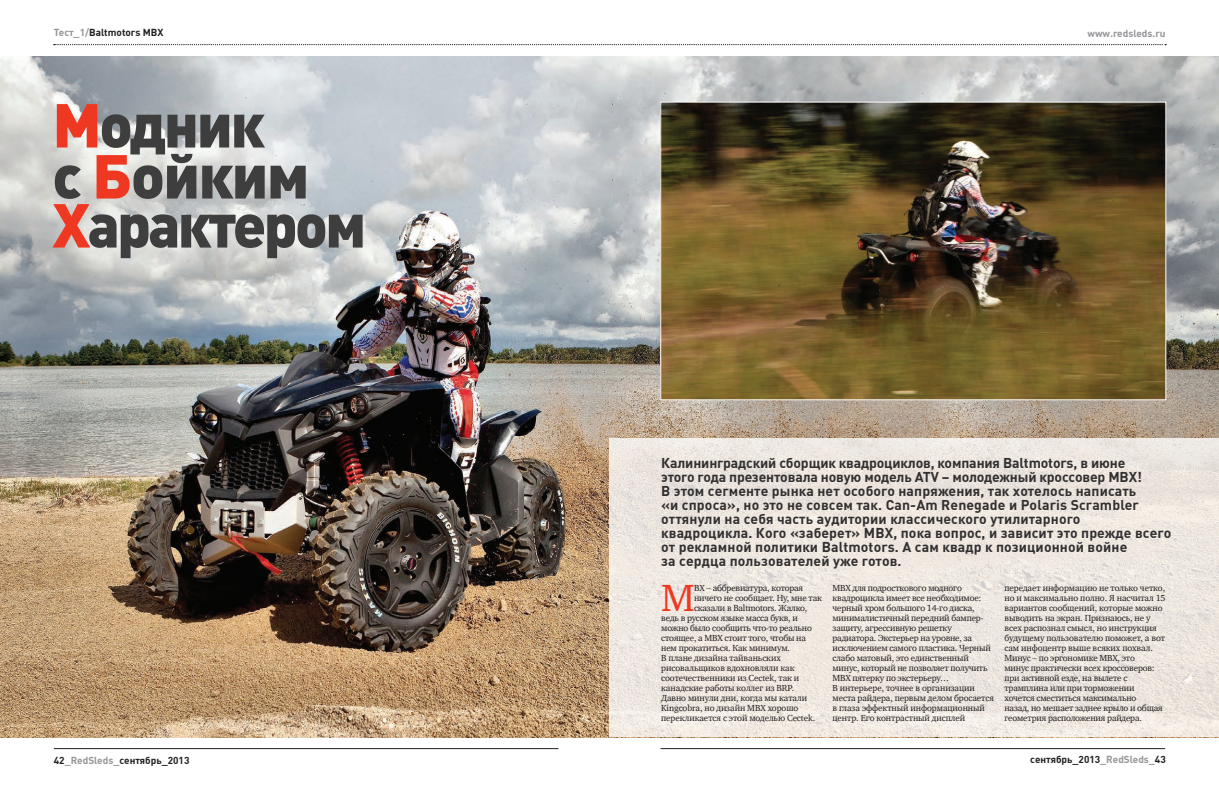
<style>
.page{position:relative;width:1219px;height:794px;background:#fff}
.page>*{position:absolute;margin:0;border:0;box-sizing:border-box;transform-origin:0 0}
.t1{font:900 61px/50px "DIN Cyr";letter-spacing:-.045em;color:#3e3e3f}
.t2{font:38.8px "Charter C";color:#ef3822}
.t3{font:700 14px/14px "DIN Cyr";letter-spacing:.01em;color:#312f30}
.t4{font:700 10px "DIN Cyr";color:#231f20}
.t5{font:700 10px "DIN Cyr";color:#939598}
.t6{font:9px/10px "Charter C";letter-spacing:-.02em;color:#231f20}
.s1{color:#939598}
.s2{color:#ef3822}
</style>
<div class="page">
<hr style="left:54px;top:748px;width:504px;height:1px;background:#231f20">
<hr style="left:660px;top:748px;width:505px;height:1px;background:#231f20">
<svg style="left:54px;top:44px;width:1112px;height:1px"></svg>
<img style="left:0;top:57px;width:1219px;height:680px">
<svg style="left:609px;top:438px;width:610px;height:299px;background:#ede6e0"></svg>
<img style="left:662px;top:104px;width:502px;height:294px">
<p class="t4" style="left:54px;top:27px;width:111px"><span class="s1">Тест_1/</span>Baltmotors MBX</p>
<h1 class="t1" style="left:52px;top:99px;width:315px"><span class="s2">M</span>одник<br>с <span class="s2">Б</span>ойким<br><span class="s2">X</span>арактером</h1>
<p class="t4" style="left:54px;top:754px;width:137px">42<span class="s1">_RedSleds_</span>сентябрь_2013</p>
<p class="t5" style="left:1087px;top:28px;width:80px">www.redsleds.ru</p>
<p class="t3" style="left:661px;top:456px;width:512px">Калининградский сборщик квадроциклов, компания Baltmotors, в июне<br>этого года презентовала новую модель ATV – молодежный кроссовер MBX!<br>В этом сегменте рынка нет особого напряжения, так хотелось написать<br>«и спроса», но это не совсем так. Can-Am Renegade и Polaris Scrambler оттянули на себя часть аудитории классического утилитарного квадроцикла. Кого «заберет» MBX, пока вопрос, и зависит это прежде всего от рекламной политики Baltmotors. А сам квадр к позиционной войне<br>за сердца пользователей уже готов.</p>
<h2 class="t2" style="left:661px;top:576px;width:35px">M</h2>
<p class="t6" style="left:694px;top:583px;width:111px">BX – аббревиатура, которая</p>
<p class="t6" style="left:694px;top:593px;width:129px">ничего не сообщает. Ну, мне так</p>
<p class="t6" style="left:694px;top:603px;width:115px">сказали в Baltmotors. Жалко,</p>
<p class="t6" style="left:661px;top:613px;width:138px">ведь в русском языке масса букв, и</p>
<p class="t6" style="left:661px;top:623px;width:152px">можно было сообщить что-то реально</p>
<p class="t6" style="left:661px;top:633px;width:146px">стоящее, а MBX стоит того, чтобы на</p>
<p class="t6" style="left:661px;top:643px;width:130px">нем прокатиться. Как минимум.</p>
<p class="t6" style="left:661px;top:653px;width:121px">В плане дизайна тайваньских</p>
<p class="t6" style="left:661px;top:663px;width:135px">рисовальщиков вдохновляли как</p>
<p class="t6" style="left:661px;top:673px;width:140px">соотечественники из Cectek, так и</p>
<p class="t6" style="left:661px;top:683px;width:135px">канадские работы коллег из BRP.</p>
<p class="t6" style="left:661px;top:693px;width:147px">Давно минули дни, когда мы катали</p>
<p class="t6" style="left:661px;top:703px;width:139px">Kingcobra, но дизайн MBX хорошо</p>
<p class="t6" style="left:661px;top:713px;width:155px">перекликается с этой моделью Cectek.</p>
<p class="t6" style="left:832px;top:583px;width:163px">MBX для подросткового модного квадроцикла имеет все необходимое: черный хром большого 14-го диска, минималистичный передний бампер&shy;защиту, агрессивную решетку радиатора. Экстерьер на уровне, за исключением самого пластика. Черный слабо матовый, это единственный минус, который не позволяет получить MBX пятерку по экстерьеру…<br>В интерьере, точнее в организации места райдера, первым делом бросается в глаза эффектный информационный центр. Его контрастный дисплей</p>
<p class="t6" style="left:1004px;top:583px;width:163px">передает информацию не только четко, но и максимально полно. Я насчитал 15 вариантов сообщений, которые можно выводить на экран. Признаюсь, не у всех распознал смысл, но инструкция будущему пользователю поможет, а вот сам инфоцентр выше всяких похвал.<br>Минус – по эргономике MBX, это<br>минус практически всех кроссоверов: при активной езде, на вылете с трамплина или при торможении хочется сместиться максимально<br>назад, но мешает заднее крыло и общая геометрия расположения райдера.</p>
<p class="t4" style="left:1030px;top:754px;width:137px">сентябрь_2013<span class="s1">_RedSleds_</span>43</p>
</div>
